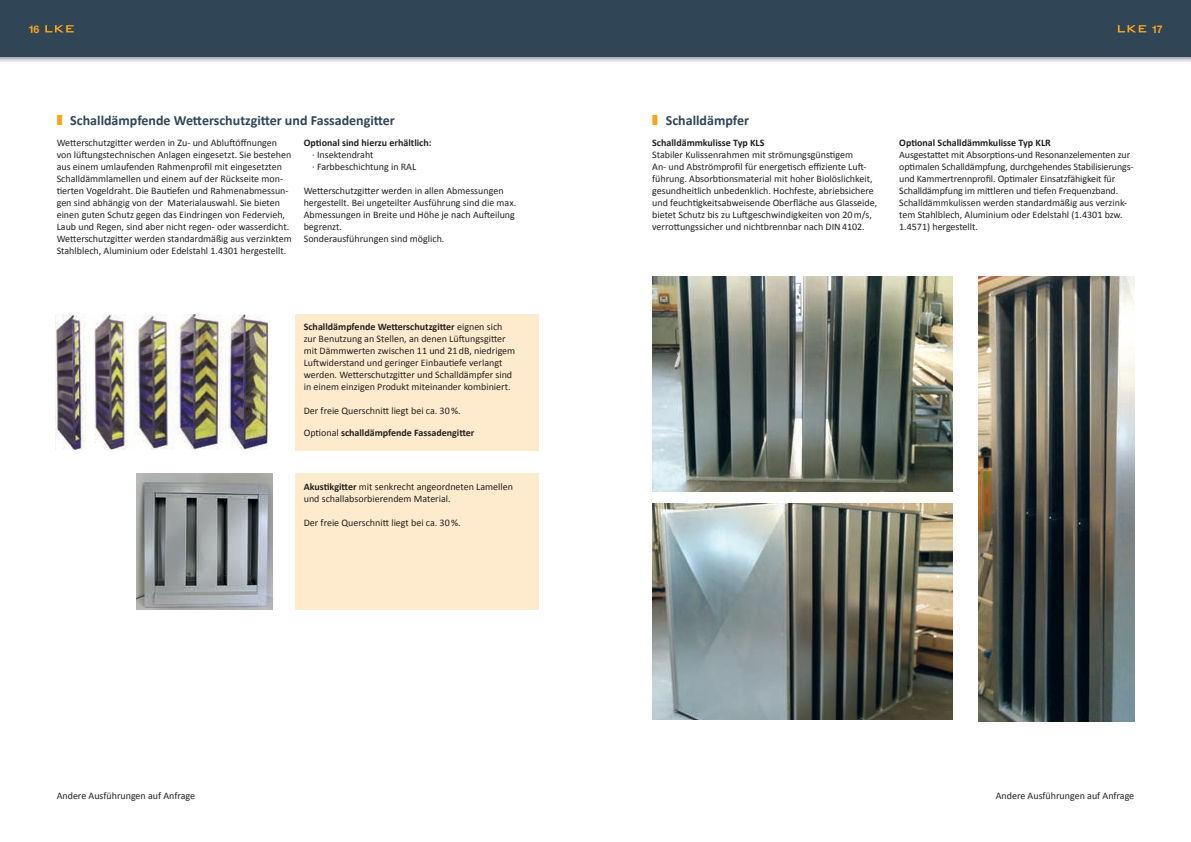
<style>
.page{position:relative;width:1191px;height:842px;background:#fff}
.page>*{position:absolute;margin:0;border:0;box-sizing:border-box;transform-origin:0 0}
.t1{font:700 14px "Calibri";color:#304657}
.t2{font:700 10.5px "Helvetica Neue";color:#f9a61e}
.t3{font:10px/12px "Calibri";color:#231f20}
.t4{font:700 10px "Calibri";color:#231f20}
.s1{font-family:"Monotype Sorts";font-weight:400;color:#f9a61e}
.s2{font-weight:700}
.s3{font-weight:400}
</style>
<div class="page">
<img style="left:55px;top:314px;width:212px;height:135px">
<img style="left:136px;top:473px;width:136px;height:137px">
<div style="left:295px;top:473px;width:244px;height:137px;background:#feebcd"></div>
<div style="left:295px;top:314px;width:244px;height:136px;background:#feebcd"></div>
<img style="left:652px;top:276px;width:300px;height:216px">
<img style="left:978px;top:276px;width:156px;height:445px">
<img style="left:652px;top:504px;width:300px;height:215px">
<div style="left:0;top:0;width:1191px;height:57px;background:#304657"></div>
<svg style="left:45px;top:25px;width:29px;height:7px"></svg>
<svg style="left:1117px;top:25px;width:29px;height:7px"></svg>
<p class="t2" style="left:28px;top:19px;width:12px">16</p>
<p class="t2" style="left:1151px;top:19px;width:12px">17</p>
<h1 class="t1" style="left:57px;top:111px;width:340px"><span class="s1">z</span> Schalldämpfende Wetterschutzgitter und Fassadengitter</h1>
<p class="t3" style="left:57px;top:136px;width:236px">Wetterschutzgitter werden in Zu- und Abluftöffnungen von lüftungstechnischen Anlagen eingesetzt. Sie bestehen aus einem umlaufenden Rahmenprofil mit eingesetzten Schalldämmlamellen und einem auf der Rückseite mon&shy;tierten Vogeldraht. Die Bautiefen und Rahmenabmessun&shy;gen sind abhängig von der Materialauswahl. Sie bieten einen guten Schutz gegen das Eindringen von Federvieh, Laub und Regen, sind aber nicht regen- oder wasserdicht.<br>Wetterschutzgitter werden standardmäßig aus verzinktem Stahlblech, Aluminium oder Edelstahl 1.4301 hergestellt.</p>
<p class="t4" style="left:304px;top:136px;width:129px">Optional sind hierzu erhältlich:</p>
<p class="t3" style="left:312px;top:148px;width:105px">· Insektendraht<br>· Farbbeschichtung in RAL</p>
<p class="t3" style="left:304px;top:184px;width:214px">Wetterschutzgitter werden in allen Abmessungen hergestellt. Bei ungeteilter Ausführung sind die max.<br>Abmessungen in Breite und Höhe je nach Aufteilung begrenzt.<br>Sonderausführungen sind möglich.</p>
<p class="t3" style="left:304px;top:320px;width:213px"><span class="s2">Schalldämpfende Wetterschutzgitter</span> eignen sich zur Benutzung an Stellen, an denen Lüftungsgitter mit Dämmwerten zwischen 11 und 21 dB, niedrigem Luftwiderstand und geringer Einbautiefe verlangt werden. Wetterschutzgitter und Schalldämpfer sind in einem einzigen Produkt miteinander kombiniert.</p>
<p class="t3" style="left:304px;top:404px;width:158px">Der freie Querschnitt liegt bei ca. 30 %.</p>
<p class="t4" style="left:304px;top:427px;width:172px"><span class="s3">Optional</span> schalldämpfende Fassadengitter</p>
<p class="t3" style="left:304px;top:480px;width:211px"><span class="s2">Akustikgitter</span> mit senkrecht angeordneten Lamellen und schallabsorbierendem Material.</p>
<p class="t3" style="left:304px;top:516px;width:158px">Der freie Querschnitt liegt bei ca. 30 %.</p>
<h1 class="t1" style="left:652px;top:111px;width:98px"><span class="s1">z</span> Schalldämpfer</h1>
<p class="t4" style="left:652px;top:136px;width:114px">Schalldämmkulisse Typ KLS</p>
<p class="t3" style="left:652px;top:148px;width:226px">Stabiler Kulissenrahmen mit strömungsgünstigem<br>An- und Abströmprofil für energetisch effi ziente Luft&shy;führung. Absorbtionsmaterial mit hoher Biolöslichkeit, gesundheitlich unbedenklich. Hochfeste, abriebsichere und feuchtigkeitsabweisende Oberfläche aus Glasseide, bietet Schutz bis zu Luftgeschwindigkeiten von 20 m/s, verrottungssicher und nichtbrennbar nach DIN 4102.</p>
<p class="t4" style="left:899px;top:136px;width:153px">Optional Schalldämmkulisse Typ KLR</p>
<p class="t3" style="left:899px;top:148px;width:236px">Ausgestattet mit Absorptions-und Resonanzelementen zur optimalen Schalldämpfung, durchgehendes Stabilisierungs&shy;und Kammertrennprofil. Optimaler Einsatzfähigkeit für Schalldämpfung im mittleren und tiefen Frequenzband.<br>Schalldämmkulissen werden standardmäßig aus verzink&shy;tem Stahlblech, Aluminium oder Edelstahl (1.4301 bzw.<br>1.4571) hergestellt.</p>
<p class="t3" style="left:57px;top:790px;width:140px">Andere Ausführungen auf Anfrage</p>
<p class="t3" style="left:995px;top:790px;width:140px">Andere Ausführungen auf Anfrage</p>
</div>
